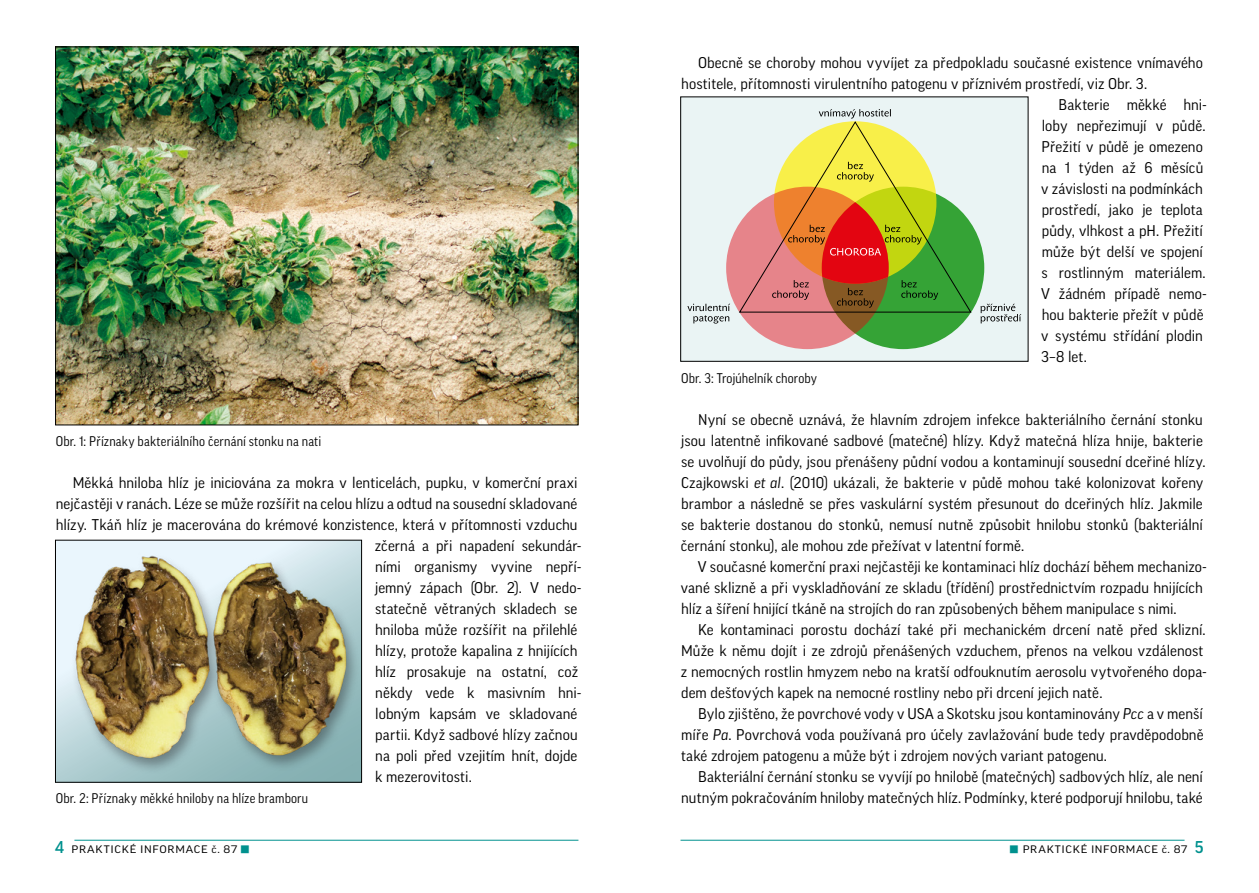
<style>
.page{position:relative;width:1259px;height:893px;background:#fff}
.page>*{position:absolute;margin:0;border:0;box-sizing:border-box;transform-origin:0 0}
.t1{font:15px/21px "Good Pro";letter-spacing:.005em;color:#000}
.t2{font:13.5px "Good Pro Narr";letter-spacing:.01em;color:#000}
.t3{font:expanded 10.5px "Good Pro";letter-spacing:.065em;color:#000}
.s1{font-style:italic}
.s2{font-weight:500;font-stretch:normal;font-size:16.5px;color:#00918e}
.s3{font-family:"Koz Go Pro";font-weight:800;font-stretch:normal;font-size:9.75px;color:#00918e}
</style>
<div class="page">
<img style="left:57px;top:49px;width:519px;height:374px">
<img style="left:57px;top:542px;width:303px;height:238px">
<div style="left:55px;top:540px;width:307px;height:242px;border:1px solid #000"></div>
<div style="left:680px;top:97px;width:348px;height:264px;background:#eaf4f4"></div>
<div style="left:822px;top:187px;width:162px;height:162px;background:#35a336;border-radius:50%"></div>
<svg style="left:726px;top:187px;width:162px;height:162px;background:#db807f"></svg>
<svg style="left:738px;top:109px;width:234px;height:204px"></svg>
<svg style="left:687px;top:304px;width:43px;height:20px"></svg>
<svg style="left:980px;top:304px;width:41px;height:19px"></svg>
<hr style="left:74px;top:840px;width:504px;height:1px;background:#00918e">
<hr style="left:680px;top:840px;width:504px;height:1px;background:#00918e">
<p class="t2" style="left:56px;top:433px;width:267px">Obr. 1: Příznaky bakteriálního černání stonku na nati</p>
<p class="t1" style="left:73px;top:472px;width:506px">Měkká hniloba hlíz je iniciována za mokra v lenticelách, pupku, v komerční praxi</p>
<p class="t1" style="left:56px;top:493px;width:523px">nejčastěji v ranách. Léze se může rozšířit na celou hlízu a odtud na sousední skladované</p>
<p class="t1" style="left:56px;top:514px;width:523px">hlízy. Tkáň hlíz je macerována do krémové konzistence, která v přítomnosti vzduchu</p>
<p class="t1" style="left:375px;top:535px;width:208px">zčerná a při napadení sekundár-</p>
<p class="t1" style="left:375px;top:556px;width:207px">ními organismy vyvine nepří-</p>
<p class="t1" style="left:375px;top:577px;width:208px">jemný zápach (Obr. 2). V nedo-</p>
<p class="t1" style="left:375px;top:598px;width:204px">statečně větraných skladech se</p>
<p class="t1" style="left:375px;top:619px;width:204px">hniloba může rozšířit na přilehlé</p>
<p class="t1" style="left:375px;top:640px;width:204px">hlízy, protože kapalina z hnijících</p>
<p class="t1" style="left:375px;top:661px;width:204px">hlíz prosakuje na ostatní, což</p>
<p class="t1" style="left:375px;top:682px;width:207px">někdy vede k masivním hni-</p>
<p class="t1" style="left:375px;top:703px;width:204px">lobným kapsám ve skladované</p>
<p class="t1" style="left:375px;top:724px;width:204px">partii. Když sadbové hlízy začnou</p>
<p class="t1" style="left:375px;top:745px;width:204px">na poli před vzejitím hnít, dojde</p>
<p class="t1" style="left:375px;top:766px;width:98px">k mezerovitosti.</p>
<p class="t2" style="left:56px;top:790px;width:254px">Obr. 2: Příznaky měkké hniloby na hlíze bramboru</p>
<p class="t1" style="left:698px;top:52px;width:506px">Obecně se choroby mohou vyvíjet za předpokladu současné existence vnímavého</p>
<p class="t1" style="left:681px;top:73px;width:467px">hostitele, přítomnosti virulentního patogenu v příznivém prostředí, viz Obr. 3.</p>
<p class="t1" style="left:1058px;top:94px;width:149px">Bakterie měkké hni-</p>
<p class="t1" style="left:1041px;top:115px;width:165px">loby nepřezimují v půdě.</p>
<p class="t1" style="left:1041px;top:136px;width:163px">Přežití v půdě je omezeno</p>
<p class="t1" style="left:1041px;top:157px;width:163px">na 1 týden až 6 měsíců</p>
<p class="t1" style="left:1041px;top:178px;width:163px">v závislosti na podmínkách</p>
<p class="t1" style="left:1041px;top:199px;width:163px">prostředí, jako je teplota</p>
<p class="t1" style="left:1041px;top:220px;width:163px">půdy, vlhkost a pH. Přežití</p>
<p class="t1" style="left:1041px;top:241px;width:163px">může být delší ve spojení</p>
<p class="t1" style="left:1041px;top:262px;width:166px">s rostlinným materiálem.</p>
<p class="t1" style="left:1041px;top:283px;width:167px">V žádném případě nemo-</p>
<p class="t1" style="left:1041px;top:304px;width:163px">hou bakterie přežít v půdě</p>
<p class="t1" style="left:1041px;top:325px;width:163px">v systému střídání plodin</p>
<p class="t1" style="left:1041px;top:346px;width:47px">3–8 let.</p>
<p class="t2" style="left:681px;top:370px;width:137px">Obr. 3: Trojúhelník choroby</p>
<p class="t1" style="left:681px;top:409px;width:526px;text-indent:17px">Nyní se obecně uznává, že hlavním zdrojem infekce bakteriálního černání stonku jsou latentně infikované sadbové (matečné) hlízy. Když matečná hlíza hnije, bakterie se uvolňují do půdy, jsou přenášeny půdní vodou a kontaminují sousední dceřiné hlízy.<br>Czajkowski <span class="s1">et al</span>. (2010) ukázali, že bakterie v půdě mohou také kolonizovat kořeny brambor a následně se přes vaskulární systém přesunout do dceřiných hlíz. Jakmile se bakterie dostanou do stonků, nemusí nutně způsobit hnilobu stonků (bakteriální černání stonku), ale mohou zde přežívat v latentní formě.</p>
<p class="t1" style="left:681px;top:556px;width:527px;text-indent:17px">V současné komerční praxi nejčastěji ke kontaminaci hlíz dochází během mechanizo&shy;vané sklizně a při vyskladňování ze skladu (třídění) prostřednictvím rozpadu hnijících hlíz a šíření hnijící tkáně na strojích do ran způsobených během manipulace s nimi.</p>
<p class="t1" style="left:680px;top:619px;width:527px;text-indent:17px">Ke kontaminaci porostu dochází také při mechanickém drcení natě před sklizní.<br>Může k němu dojít i ze zdrojů přenášených vzduchem, přenos na velkou vzdálenost z nemocných rostlin hmyzem nebo na kratší odfouknutím aerosolu vytvořeného dopa&shy;dem dešťových kapek na nemocné rostliny nebo při drcení jejich natě.</p>
<p class="t1" style="left:681px;top:703px;width:524px;text-align:justify;text-indent:17px">Bylo zjištěno, že povrchové vody v USA a Skotsku jsou kontaminovány <span class="s1">Pcc</span> a v menší míře <span class="s1">Pa</span>. Povrchová voda používaná pro účely zavlažování bude tedy pravděpodobně také zdrojem patogenu a může být i zdrojem nových variant patogenu.</p>
<p class="t1" style="left:681px;top:766px;width:523px;text-align:right">Bakteriální černání stonku se vyvíjí po hnilobě (matečných) sadbových hlíz, ale není nutným pokračováním hniloby matečných hlíz. Podmínky, které podporují hnilobu, také</p>
<p class="t3" style="left:55px;top:843px;width:196px"><span class="s2">4</span> PRAKTICKÉ INFORMACE č. 87 <span class="s3">■</span></p>
<p class="t3" style="left:1009px;top:843px;width:196px"><span class="s3">■</span> PRAKTICKÉ INFORMACE č. 87 <span class="s2">5</span></p>
</div>
